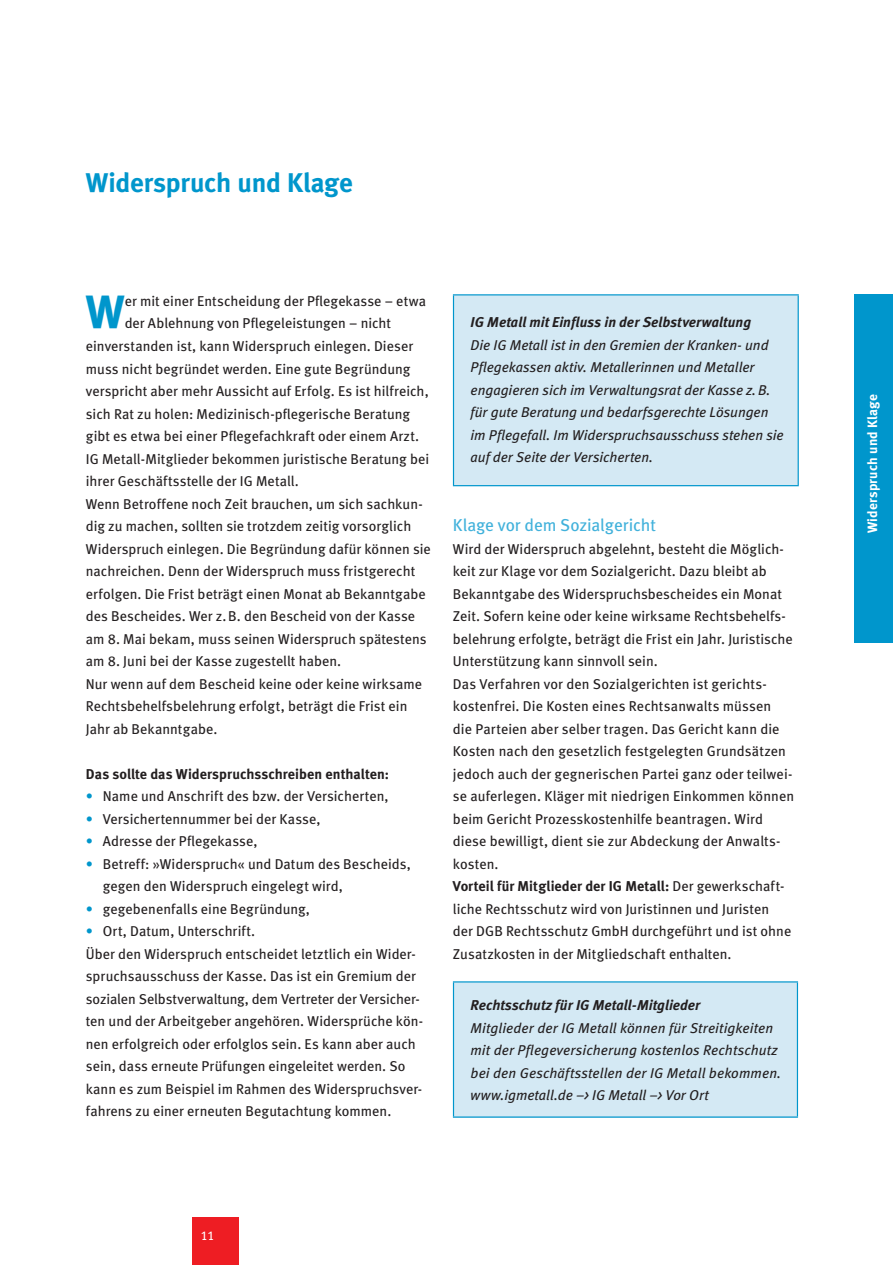
<style>
.page{position:relative;width:893px;height:1265px;background:#fff}
.page>*{position:absolute;margin:0;border:0;box-sizing:border-box;transform-origin:0 0}
.t1{font:700 46.65px "Meta";color:#0096cc}
.t2{font:700 27px "Meta";letter-spacing:-.01em;color:#0096cc}
.t3{font:17.25px "Meta";letter-spacing:-.005em;color:#41b1db}
.t4{font:14.25px/22.5px "Meta";letter-spacing:.005em;color:#231f20}
.t5{font:italic 14.25px/22.5px "Meta";letter-spacing:.005em;color:#231f20}
.t6{font:italic 700 14.25px "Meta";letter-spacing:.005em;color:#231f20}
.t7{font:700 14.25px "Meta";letter-spacing:.005em;color:#231f20}
.t8{font:700 13.5px "Meta";letter-spacing:.015em;color:#fff}
.t9{font:12.75px "Meta Plus Book Caps";color:#fff}
.s1{color:#0096cc}
.s2{font-weight:700}
</style>
<div class="page">
<div style="left:853px;top:294px;width:39px;height:349px;background:#0096cc"></div>
<div style="left:192px;top:1217px;width:47px;height:47px;background:#ee1d23"></div>
<div style="left:453px;top:295px;width:345px;height:190px;background:#d4e9f4"></div>
<hr style="left:453px;top:294px;width:345px;height:1px;background:#0096cc">
<hr style="left:453px;top:295px;width:1px;height:190px;background:#0096cc">
<hr style="left:453px;top:485px;width:345px;height:1px;background:#0096cc">
<hr style="left:797px;top:295px;width:1px;height:190px;background:#0096cc">
<div style="left:453px;top:981px;width:344px;height:135px;background:#d4e9f4"></div>
<hr style="left:453px;top:981px;width:344px;height:1px;background:#0096cc">
<hr style="left:453px;top:982px;width:1px;height:134px;background:#0096cc">
<hr style="left:453px;top:1116px;width:344px;height:1px;background:#0096cc">
<hr style="left:796px;top:982px;width:1px;height:134px;background:#0096cc">
<h2 class="t2" style="left:86px;top:166px;width:268px">Widerspruch und Klage</h2>
<h1 class="t1" style="left:86px;top:284px;width:40px">W</h1>
<p class="t4" style="left:125px;top:289px;width:303px">er mit einer Entscheidung der Pflegekasse – etwa</p>
<p class="t4" style="left:125px;top:312px;width:268px">der Ablehnung von Pflegeleistungen – nicht</p>
<p class="t4" style="left:86px;top:334px;width:329px">einverstanden ist, kann Widerspruch einlegen. Dieser</p>
<p class="t4" style="left:86px;top:357px;width:326px">muss nicht begründet werden. Eine gute Begründung</p>
<p class="t4" style="left:86px;top:379px;width:344px">verspricht aber mehr Aussicht auf Erfolg. Es ist hilfreich,</p>
<p class="t4" style="left:86px;top:402px;width:326px">sich Rat zu holen: Medizinisch-pflegerische Beratung</p>
<p class="t4" style="left:86px;top:424px;width:335px">gibt es etwa bei einer Pflegefachkraft oder einem Arzt.</p>
<p class="t4" style="left:86px;top:447px;width:344px">IG Metall-Mitglieder bekommen juristische Beratung bei</p>
<p class="t4" style="left:86px;top:469px;width:214px">ihrer Geschäftsstelle der IG Metall.</p>
<p class="t4" style="left:86px;top:492px;width:338px">Wenn Betroffene noch Zeit brauchen, um sich sachkun-</p>
<p class="t4" style="left:86px;top:514px;width:327px">dig zu machen, sollten sie trotzdem zeitig vorsorglich</p>
<p class="t4" style="left:86px;top:537px;width:346px">Widerspruch einlegen. Die Begründung dafür können sie</p>
<p class="t4" style="left:86px;top:559px;width:331px">nachreichen. Denn der Widerspruch muss fristgerecht</p>
<p class="t4" style="left:86px;top:582px;width:341px">erfolgen. Die Frist beträgt einen Monat ab Bekanntgabe</p>
<p class="t4" style="left:86px;top:604px;width:331px">des Bescheides. Wer z. B. den Bescheid von der Kasse</p>
<p class="t4" style="left:86px;top:627px;width:342px">am 8. Mai bekam, muss seinen Widerspruch spätestens</p>
<p class="t4" style="left:86px;top:649px;width:257px">am 8. Juni bei der Kasse zugestellt haben.</p>
<p class="t4" style="left:86px;top:672px;width:337px">Nur wenn auf dem Bescheid keine oder keine wirksame</p>
<p class="t4" style="left:86px;top:694px;width:323px">Rechtsbehelfsbelehrung erfolgt, beträgt die Frist ein</p>
<p class="t4" style="left:86px;top:717px;width:133px">Jahr ab Bekanntgabe.</p>
<p class="t7" style="left:86px;top:765px;width:304px">Das sollte das Widerspruchsschreiben enthalten:</p>
<p class="t4" style="left:86px;top:784px;width:304px"><span class="s1">•</span> Name und Anschrift des bzw. der Versicherten,</p>
<p class="t4" style="left:86px;top:807px;width:236px"><span class="s1">•</span> Versichertennummer bei der Kasse,</p>
<p class="t4" style="left:86px;top:829px;width:173px"><span class="s1">•</span> Adresse der Pflegekasse,</p>
<p class="t4" style="left:103px;top:852px;width:309px;text-indent:-17px"><span class="s1">•</span> Betreff: »Widerspruch« und Datum des Bescheids, gegen den Widerspruch eingelegt wird,</p>
<p class="t4" style="left:86px;top:897px;width:225px"><span class="s1">•</span> gegebenenfalls eine Begründung,</p>
<p class="t4" style="left:86px;top:919px;width:338px"><span class="s1">•</span> Ort, Datum, Unterschrift.<br>Über den Widerspruch entscheidet letztlich ein Wider&shy;spruchsausschuss der Kasse. Das ist ein Gremium der sozialen Selbstverwaltung, dem Vertreter der Versicher&shy;ten und der Arbeitgeber angehören. Widersprüche kön&shy;nen erfolgreich oder erfolglos sein. Es kann aber auch sein, dass erneute Prüfungen eingeleitet werden. So kann es zum Beispiel im Rahmen des Widerspruchsver&shy;fahrens zu einer erneuten Begutachtung kommen.</p>
<p class="t6" style="left:470px;top:314px;width:282px">IG Metall mit Einfluss in der Selbstverwaltung</p>
<p class="t5" style="left:470px;top:333px;width:314px">Die IG Metall ist in den Gremien der Kranken- und Pflegekassen aktiv. Metallerinnen und Metaller engagieren sich im Verwaltungsrat der Kasse z. B. für gute Beratung und bedarfsgerechte Lösungen im Pflegefall. Im Wider spruchsausschuss stehen sie auf der Seite der Versi cherten.</p>
<p class="t3" style="left:453px;top:515px;width:204px">Klage vor dem Sozialgericht</p>
<p class="t4" style="left:453px;top:537px;width:342px">Wird der Widerspruch abgelehnt, besteht die Möglich&shy;keit zur Klage vor dem Sozialgericht. Dazu bleibt ab Bekanntgabe des Widerspruchsbescheides ein Monat Zeit. Sofern keine oder keine wirksame Rechtsbehelfs&shy;belehrung erfolgte, beträgt die Frist ein Jahr. Juristische Unterstützung kann sinnvoll sein.<br>Das Verfahren vor den Sozialgerichten ist gerichts&shy;kostenfrei. Die Kosten eines Rechtsanwalts müssen<br>die Parteien aber selber tragen. Das Gericht kann die Kosten nach den gesetzlich festgelegten Grundsätzen jedoch auch der gegnerischen Partei ganz oder teilwei&shy;se auferlegen. Kläger mit niedrigen Einkommen können beim Gericht Prozesskostenhilfe beantragen. Wird diese bewilligt, dient sie zur Abdeckung der Anwalts&shy;kosten.<br><span class="s2">Vorteil für Mitglieder der IG Metall:</span> Der gewerkschaft&shy;liche Rechtsschutz wird von Juristinnen und Juristen<br>der DGB Rechtsschutz GmbH durchgeführt und ist ohne Zusatzkosten in der Mitgliedschaft enthalten.</p>
<p class="t6" style="left:470px;top:996px;width:231px">Rechtsschutz für IG Metall-Mitglieder</p>
<p class="t5" style="left:470px;top:1016px;width:312px">Mitglieder der IG Metall können für Streitigkeiten mit der Pflegeversicherung kostenlos Rechtschutz bei den Geschäftsstellen der IG Metall bekommen. www.igmetall.de –&gt; IG Metall –&gt; Vor Ort</p>
<p class="t9" style="left:201px;top:1228px;width:15px">11</p>
<p class="t8" style="left:864px;top:533px;width:141px;rotate:-90deg">Widerspruch und Klage</p>
</div>
